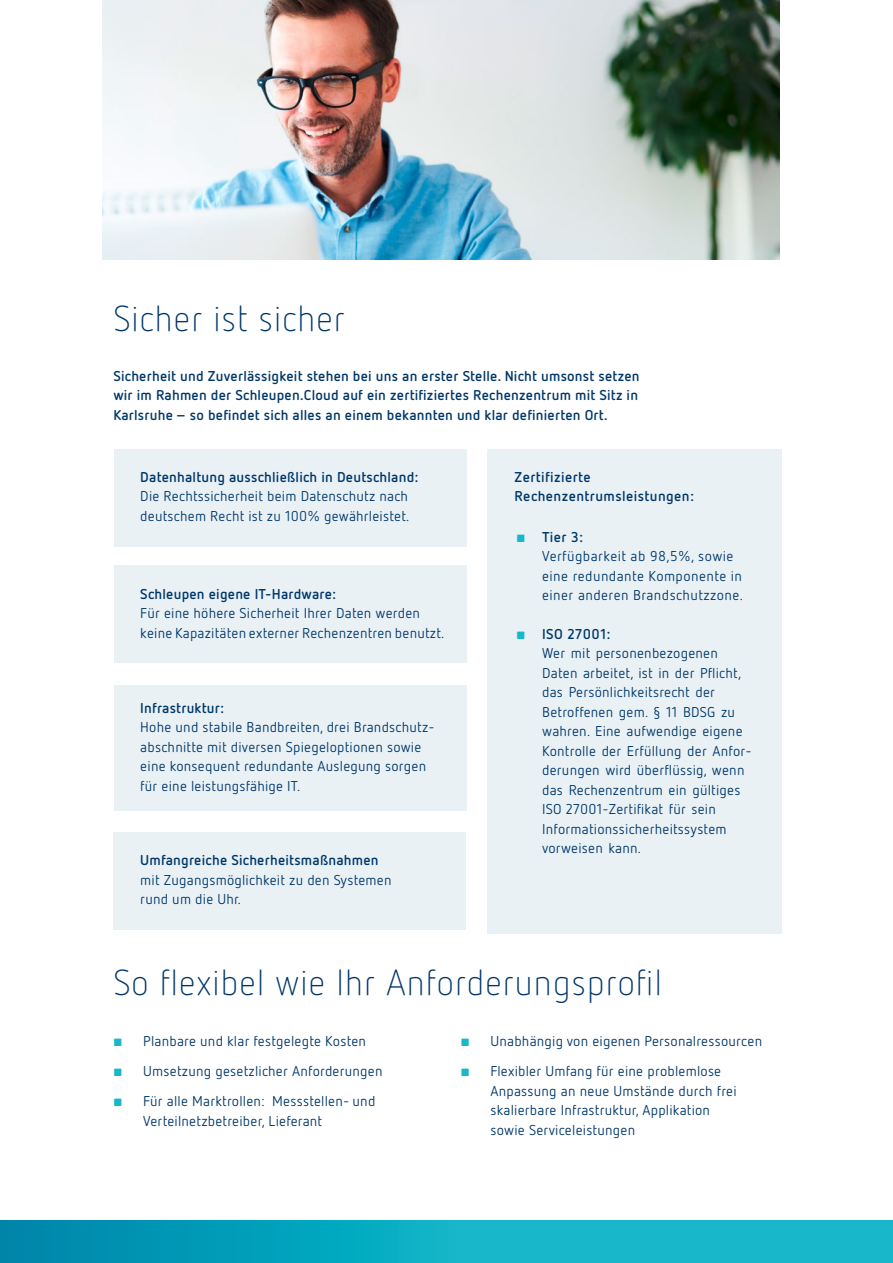
<style>
.page{position:relative;width:893px;height:1263px;background:#fff}
.page>*{position:absolute;margin:0;border:0;box-sizing:border-box;transform-origin:0 0}
.t1{font:300 36px "Netto OT";letter-spacing:.015em;color:#003769}
.t2{font:14.25px/19.5px "Netto OT";letter-spacing:.015em;color:#003769}
.t3{font:700 14.25px/19.5px "Netto OT";letter-spacing:.015em;color:#003769;text-align:justify}
.s1{font-weight:700;font-size:10.5px;color:#18b7c9}
.s2{font-weight:700}
</style>
<div class="page">
<div style="left:114px;top:449px;width:353px;height:97px;background:#eaf1f5"></div>
<div style="left:114px;top:566px;width:353px;height:97px;background:#eaf1f5"></div>
<div style="left:114px;top:685px;width:353px;height:125px;background:#eaf1f5"></div>
<div style="left:113px;top:832px;width:353px;height:98px;background:#eaf1f5"></div>
<div style="left:487px;top:449px;width:294px;height:484px;background:#eaf1f5"></div>
<div style="left:0;top:1220px;width:893px;height:43px;background:linear-gradient(to right,#008fb0,#1fc4d1)"></div>
<img style="left:102px;top:0;width:678px;height:259px">
<h1 class="t1" style="left:113px;top:297px;width:233px">Sicher ist sicher</h1>
<p class="t3" style="left:113px;top:365px;width:528px">Sicherheit und Zuverlässigkeit stehen bei uns an erster Stelle. Nicht umsonst setzen wir im Rahmen der Schleupen.Cloud auf ein zertifiziertes Rechenzentrum mit Sitz in Karlsruhe – so befindet sich alles an einem bekannten und klar definierten Ort.</p>
<p class="t3" style="left:140px;top:466px;width:280px">Datenhaltung ausschließlich in Deutschland:</p>
<p class="t2" style="left:140px;top:486px;width:271px">Die Rechtssicherheit beim Datenschutz nach deutschem Recht ist zu 100% gewährleistet.</p>
<p class="t3" style="left:140px;top:584px;width:197px">Schleupen eigene IT-Hardware:</p>
<p class="t2" style="left:140px;top:603px;width:306px">Für eine höhere Sicherheit Ihrer Daten werden keine Kapazitäten externer Rechenzentren benutzt.</p>
<p class="t3" style="left:140px;top:698px;width:85px">Infrastruktur:</p>
<p class="t2" style="left:140px;top:717px;width:296px">Hohe und stabile Bandbreiten, drei Brandschutz&shy;abschnitte mit diversen Spiegeloptionen sowie eine konsequent redundante Auslegung sorgen für eine leistungsfähige IT.</p>
<p class="t3" style="left:140px;top:850px;width:240px">Umfangreiche Sicherheitsmaßnahmen</p>
<p class="t2" style="left:140px;top:870px;width:253px">mit Zugangsmöglichkeit zu den Systemen rund um die Uhr.</p>
<p class="t3" style="left:514px;top:466px;width:181px">Zertifizierte<br>Rechenzentrumsleistungen:</p>
<p class="t2" style="left:542px;top:526px;width:202px;text-indent:-26px"><span class="s1">■</span> <span class="s2">Tier 3:<br></span>Verfügbarkeit ab 98,5%, sowie eine redundante Komponente in einer anderen Brandschutzzone.</p>
<p class="t2" style="left:542px;top:623px;width:211px;text-indent:-26px"><span class="s1">■</span> <span class="s2">ISO 27001:<br></span>Wer mit personenbezogenen<br>Daten arbeitet, ist in der Pflicht, das Persönlichkeitsrecht der<br>Betroffenen gem. § 11 BDSG zu wahren. Eine aufwendige eigene<br>Kontrolle der Erfüllung der Anfor&shy;derungen wird überflüssig, wenn das Rechenzentrum ein gültiges<br>ISO 27001-Zertifikat für sein<br>Informationssicherheitssystem vorweisen kann.</p>
<h1 class="t1" style="left:113px;top:961px;width:550px">So flexibel wie Ihr Anforderungsprofil</h1>
<p class="t2" style="left:113px;top:1031px;width:254px"><span class="s1">■</span> Planbare und klar festgelegte Kosten</p>
<p class="t2" style="left:113px;top:1061px;width:271px"><span class="s1">■</span> Umsetzung gesetzlicher Anforderungen</p>
<p class="t2" style="left:143px;top:1091px;width:234px;text-indent:-30px"><span class="s1">■</span> Für alle Marktrollen: Messstellen- und<br>Verteilnetzbetreiber, Lieferant</p>
<p class="t2" style="left:461px;top:1031px;width:303px"><span class="s1">■</span> Unabhängig von eigenen Personalressourcen</p>
<p class="t2" style="left:490px;top:1061px;width:248px;text-indent:-30px"><span class="s1">■</span> Flexibler Umfang für eine problemlose Anpassung an neue Umstände durch frei skalierbare Infrastruktur, Applikation sowie Serviceleistungen</p>
</div>
